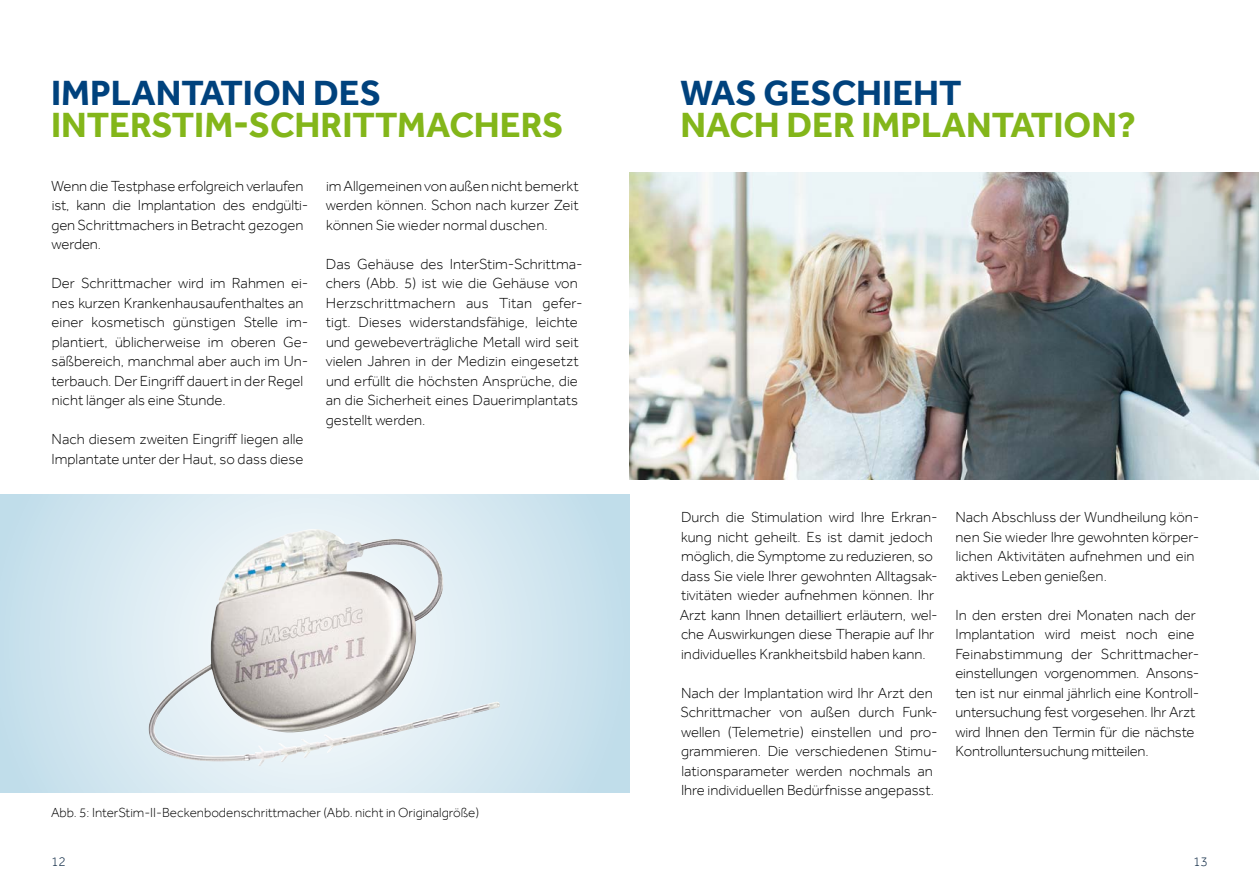
<style>
.page{position:relative;width:1259px;height:893px;background:#fff}
.page>*{position:absolute;margin:0;border:0;box-sizing:border-box;transform-origin:0 0}
.t1{font:700 36px "Effra";color:#83b61a}
.t2{font:700 36px "Effra";color:#00427d}
.t3{font:300 15px/19.5px "Effra";color:#000}
.t4{font:300 13.5px "Effra";color:#000}
.t5{font:300 13.5px "Effra";color:#07233f}
</style>
<div class="page">
<svg style="left:0;top:495px;width:629px;height:297px;background:#d1e5ef"></svg>
<img style="left:149px;top:529px;width:351px;height:237px">
<img style="left:629px;top:172px;width:630px;height:307px">
<h1 class="t2" style="left:51px;top:71px;width:331px">IMPLANTATION DES</h1>
<h1 class="t1" style="left:51px;top:103px;width:514px">INTERSTIM-SCHRITTMACHERS</h1>
<p class="t3" style="left:51px;top:176px;width:259px">Wenn die Testphase erfolgreich verlaufen ist, kann die Implantation des endgülti&shy;gen Schrittmachers in Betracht gezogen werden.</p>
<p class="t3" style="left:51px;top:273px;width:258px">Der Schrittmacher wird im Rahmen ei&shy;nes kurzen Krankenhausaufenthaltes an einer kosmetisch günstigen Stelle im&shy;plantiert, üblicherweise im oberen Ge&shy;säßbereich, manchmal aber auch im Un&shy;terbauch. Der Eingriff dauert in der Regel nicht länger als eine Stunde.</p>
<p class="t3" style="left:52px;top:429px;width:253px">Nach diesem zweiten Eingriff liegen alle<br>Implantate unter der Haut, so dass diese</p>
<p class="t3" style="left:326px;top:176px;width:254px;text-align:justify">im Allgemeinen von außen nicht bemerkt werden können. Schon nach kurzer Zeit können Sie wieder normal duschen.</p>
<p class="t3" style="left:326px;top:254px;width:258px">Das Gehäuse des InterStim-Schrittma&shy;chers (Abb. 5) ist wie die Gehäuse von Herzschrittmachern aus Titan gefer&shy;tigt. Dieses widerstandsfähige, leichte und gewebeverträgliche Metall wird seit vielen Jahren in der Medizin eingesetzt und erfüllt die höchsten Ansprüche, die an die Sicherheit eines Dauerimplantats gestellt werden.</p>
<p class="t4" style="left:51px;top:805px;width:430px">Abb. 5: InterStim-II-Beckenbodenschrittmacher (Abb. nicht in Originalgröße)</p>
<h1 class="t2" style="left:680px;top:71px;width:283px">WAS GESCHIEHT</h1>
<h1 class="t1" style="left:680px;top:103px;width:457px">NACH DER IMPLANTATION?</h1>
<p class="t3" style="left:680px;top:507px;width:259px">Durch die Stimulation wird Ihre Erkran&shy;kung nicht geheilt. Es ist damit jedoch möglich, die Symptome zu reduzieren, so dass Sie viele Ihrer gewohnten Alltagsak&shy;tivitäten wieder aufnehmen können. Ihr Arzt kann Ihnen detailliert erläutern, wel&shy;che Auswirkungen diese Therapie auf Ihr individuelles Krankheitsbild haben kann.</p>
<p class="t3" style="left:680px;top:683px;width:259px">Nach der Implantation wird Ihr Arzt den Schrittmacher von außen durch Funk&shy;wellen (Telemetrie) einstellen und pro&shy;grammieren. Die verschiedenen Stimu&shy;lationsparameter werden nochmals an Ihre individuellen Bedürfnisse angepasst.</p>
<p class="t3" style="left:955px;top:507px;width:246px">Nach Abschluss der Wundheilung kön&shy;nen Sie wieder Ihre gewohnten körper&shy;lichen Aktivitäten aufnehmen und ein aktives Leben genießen.</p>
<p class="t3" style="left:955px;top:605px;width:246px">In den ersten drei Monaten nach der Implantation wird meist noch eine Feinabstimmung der Schrittmacher&shy;einstellungen vorgenommen. Ansons&shy;ten ist nur einmal jährlich eine Kontroll&shy;untersuchung fest vorgesehen. Ihr Arzt wird Ihnen den Termin für die nächste Kontrolluntersuchung mitteilen.</p>
<p class="t5" style="left:51px;top:853px;width:16px">12</p>
<p class="t5" style="left:1193px;top:853px;width:16px">13</p>
</div>
